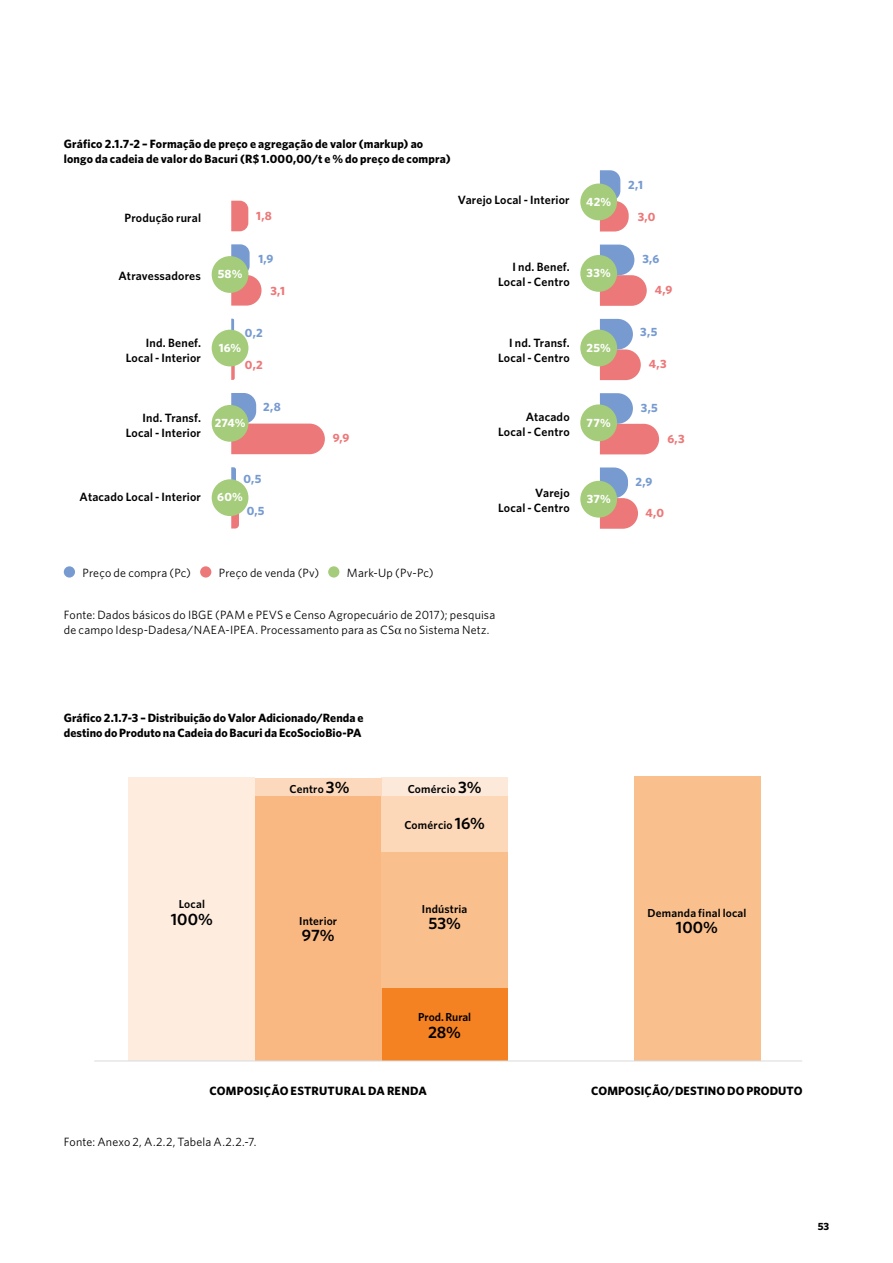
<style>
.page{position:relative;width:893px;height:1263px;background:#fff}
.page>*{position:absolute;margin:0;border:0;box-sizing:border-box;transform-origin:0 0}
.t1{font:600 16.5px "Whitney HTF";letter-spacing:.005em;color:#000}
.t2{font:700 12px/15px "Whitney HTF";letter-spacing:.01em;color:#000}
.t3{font:12px/15px "Whitney HTF";letter-spacing:.015em;color:#000}
.t4{font:600 12px/15px "Whitney HTF";letter-spacing:.015em;color:#000;text-align:right}
.t5{font:700 12px "Whitney HTF";color:#779bd1}
.t6{font:700 12px "Whitney HTF";letter-spacing:.02em;color:#fff}
.t7{font:700 12px "Whitney HTF";color:#ed7879}
.t8{font:600 11.55px "Whitney HTF";letter-spacing:.015em;color:#000}
.t9{font:600 11.55px "Whitney HTF";letter-spacing:-.005em;color:#000}
.t10{font:700 10.5px "Whitney HTF";color:#000}
.s1{font-family:"Times"}
.s2{font-size:16.5px}
</style>
<div class="page">
<svg style="left:231px;top:201px;width:17px;height:30px"></svg>
<svg style="left:231px;top:244px;width:30px;height:62px"></svg>
<svg style="left:231px;top:319px;width:4px;height:61px"></svg>
<svg style="left:231px;top:393px;width:94px;height:61px"></svg>
<svg style="left:231px;top:467px;width:8px;height:61px"></svg>
<svg style="left:600px;top:170px;width:29px;height:61px"></svg>
<svg style="left:600px;top:245px;width:47px;height:61px"></svg>
<svg style="left:600px;top:319px;width:41px;height:61px"></svg>
<svg style="left:600px;top:393px;width:59px;height:61px"></svg>
<svg style="left:600px;top:467px;width:38px;height:62px"></svg>
<div style="left:212px;top:256px;width:36px;height:37px;background:#a4cc7b;border-radius:50%"></div>
<div style="left:212px;top:330px;width:36px;height:36px;background:#a4cc7b;border-radius:50%"></div>
<div style="left:212px;top:479px;width:36px;height:37px;background:#a4cc7b;border-radius:50%"></div>
<div style="left:580px;top:184px;width:37px;height:36px;background:#a4cc7b;border-radius:50%"></div>
<div style="left:580px;top:255px;width:37px;height:37px;background:#a4cc7b;border-radius:50%"></div>
<div style="left:580px;top:330px;width:37px;height:36px;background:#a4cc7b;border-radius:50%"></div>
<div style="left:580px;top:404px;width:37px;height:37px;background:#a4cc7b;border-radius:50%"></div>
<div style="left:580px;top:481px;width:37px;height:37px;background:#a4cc7b;border-radius:50%"></div>
<div style="left:212px;top:405px;width:36px;height:37px;background:#a4cc7b;border-radius:50%"></div>
<div style="left:64px;top:566px;width:11px;height:12px;background:#779bd1;border-radius:50%"></div>
<div style="left:200px;top:566px;width:11px;height:12px;background:#ed7879;border-radius:50%"></div>
<div style="left:328px;top:566px;width:11px;height:12px;background:#a4cc7b;border-radius:50%"></div>
<div style="left:381px;top:987px;width:127px;height:74px;background:#f48122"></div>
<div style="left:255px;top:792px;width:126px;height:269px;background:#f9b882"></div>
<div style="left:129px;top:778px;width:126px;height:283px;background:#feeddf"></div>
<div style="left:381px;top:793px;width:127px;height:59px;background:#fcd7b8"></div>
<div style="left:381px;top:778px;width:127px;height:18px;background:#fde9d9"></div>
<div style="left:255px;top:778px;width:126px;height:18px;background:#fcd9bd"></div>
<div style="left:634px;top:996px;width:126px;height:65px;background:#f9c08e"></div>
<div style="left:634px;top:777px;width:126px;height:279px;background:#f9c08e"></div>
<hr style="left:94px;top:1061px;width:708px;height:1px;background:#dadada">
<div style="left:381px;top:852px;width:127px;height:136px;background:#f9c08e"></div>
<p class="t2" style="left:64px;top:136px;width:388px">Gráfico 2.1.7-2 – Formação de preço e agregação de valor (markup) ao longo da cadeia de valor do Bacuri (R$ 1.000,00/t e % do preço de compra)</p>
<p class="t5" style="left:628px;top:178px;width:16px">2,1</p>
<p class="t4" style="left:458px;top:192px;width:113px">Varejo Local - Interior</p>
<p class="t6" style="left:586px;top:194px;width:27px">42%</p>
<p class="t4" style="left:125px;top:210px;width:78px">Produção rural</p>
<p class="t4" style="left:119px;top:268px;width:84px">Atravessadores</p>
<p class="t6" style="left:218px;top:267px;width:26px">58%</p>
<p class="t7" style="left:256px;top:209px;width:17px">1,8</p>
<p class="t5" style="left:258px;top:251px;width:17px">1,9</p>
<p class="t7" style="left:270px;top:283px;width:16px">3,1</p>
<p class="t4" style="left:498px;top:259px;width:73px">I nd. Benef.<br>Local - Centro</p>
<p class="t6" style="left:587px;top:266px;width:26px">33%</p>
<p class="t7" style="left:638px;top:209px;width:19px">3,0</p>
<p class="t5" style="left:642px;top:251px;width:19px">3,6</p>
<p class="t7" style="left:655px;top:283px;width:19px">4,9</p>
<p class="t4" style="left:126px;top:335px;width:77px">Ind. Benef.<br>Local - Interior</p>
<p class="t5" style="left:245px;top:325px;width:19px">0,2</p>
<p class="t6" style="left:219px;top:340px;width:24px">16%</p>
<p class="t7" style="left:245px;top:357px;width:19px">0,2</p>
<p class="t4" style="left:498px;top:335px;width:73px">I nd. Transf.<br>Local - Centro</p>
<p class="t6" style="left:587px;top:340px;width:26px">25%</p>
<p class="t5" style="left:640px;top:325px;width:19px">3,5</p>
<p class="t7" style="left:649px;top:356px;width:19px">4,3</p>
<p class="t4" style="left:126px;top:410px;width:77px">Ind. Transf.<br>Local - Interior</p>
<p class="t6" style="left:215px;top:416px;width:32px">274%</p>
<p class="t5" style="left:263px;top:399px;width:19px">2,8</p>
<p class="t7" style="left:333px;top:431px;width:18px">9,9</p>
<p class="t4" style="left:498px;top:409px;width:73px">Atacado<br>Local - Centro</p>
<p class="t6" style="left:587px;top:415px;width:26px">77%</p>
<p class="t5" style="left:641px;top:400px;width:19px">3,5</p>
<p class="t7" style="left:667px;top:432px;width:19px">6,3</p>
<p class="t4" style="left:80px;top:489px;width:123px">Atacado Local - Interior</p>
<p class="t5" style="left:243px;top:471px;width:19px">0,5</p>
<p class="t6" style="left:217px;top:490px;width:27px">60%</p>
<p class="t5" style="left:247px;top:503px;width:19px">0,5</p>
<p class="t4" style="left:498px;top:485px;width:73px">Varejo<br>Local - Centro</p>
<p class="t6" style="left:587px;top:491px;width:26px">37%</p>
<p class="t5" style="left:635px;top:474px;width:19px">2,9</p>
<p class="t7" style="left:645px;top:506px;width:20px">4,0</p>
<p class="t3" style="left:83px;top:565px;width:110px">Preço de compra (Pc)</p>
<p class="t3" style="left:219px;top:565px;width:102px">Preço de venda (Pv)</p>
<p class="t3" style="left:347px;top:565px;width:88px">Mark-Up (Pv-Pc)</p>
<p class="t3" style="left:64px;top:607px;width:433px">Fonte: Dados básicos do IBGE (PAM e PEVS e Censo Agropecuário de 2017); pesquisa de campo Idesp-Dadesa/NAEA-IPEA. Processamento para as CS<span class="s1">α</span> no Sistema Netz.</p>
<p class="t2" style="left:64px;top:710px;width:301px">Gráfico 2.1.7-3 – Distribuição do Valor Adicionado/Renda e destino do Produto na Cadeia do Bacuri da EcoSocioBio-PA</p>
<p class="t8" style="left:289px;top:782px;width:62px">Centro <span class="s2">3%</span></p>
<p class="t8" style="left:408px;top:782px;width:75px">Comércio <span class="s2">3%</span></p>
<p class="t8" style="left:179px;top:897px;width:28px">Local</p>
<h1 class="t1" style="left:171px;top:909px;width:44px">100%</h1>
<p class="t8" style="left:299px;top:914px;width:39px">Interior</p>
<h1 class="t1" style="left:302px;top:925px;width:34px">97%</h1>
<p class="t8" style="left:404px;top:818px;width:82px">Comércio <span class="s2">16%</span></p>
<p class="t8" style="left:422px;top:902px;width:47px">Indústria</p>
<h1 class="t1" style="left:428px;top:913px;width:34px">53%</h1>
<p class="t9" style="left:418px;top:1010px;width:55px">Prod. Rural</p>
<h1 class="t1" style="left:428px;top:1022px;width:34px">28%</h1>
<p class="t8" style="left:648px;top:905px;width:100px">Demanda final local</p>
<h1 class="t1" style="left:676px;top:917px;width:44px">100%</h1>
<p class="t2" style="left:210px;top:1083px;width:219px">COMPOSIÇÃO ESTRUTURAL DA RENDA</p>
<p class="t2" style="left:591px;top:1083px;width:213px">COMPOSIÇÃO/DESTINO DO PRODUTO</p>
<p class="t3" style="left:64px;top:1134px;width:194px">Fonte: Anexo 2, A.2.2, Tabela A.2.2.-7.</p>
<p class="t10" style="left:818px;top:1220px;width:13px">53</p>
</div>
